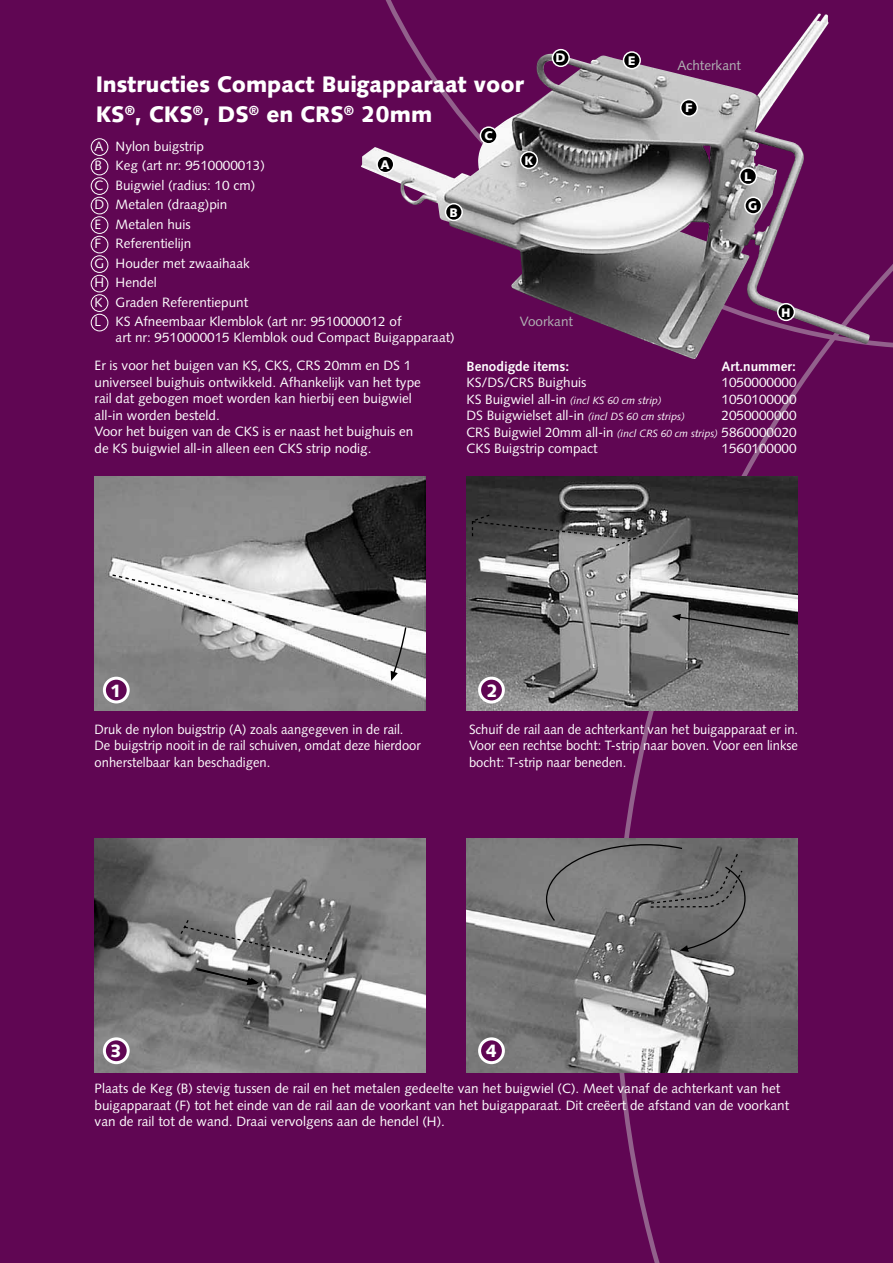
<style>
.page{position:relative;width:893px;height:1263px;background:#600653}
.page>*{position:absolute;margin:0;border:0;box-sizing:border-box;transform-origin:0 0}
.t1{font:900 22.5px/30px "Syntax";color:#fff}
.t2{font:900 17.85px "Syntax";color:#fff}
.t3{font:13.5px/19.5px "Syntax";color:#fff}
.t4{font:13.5px/16.5px "Syntax";color:#fff;scale:.96 1}
.t5{font:700 13.5px "Syntax";color:#fff}
.t6{font:13.5px "Syntax";color:#b1b3b4}
.t7{font:900 12.45px "Syntax";color:#fff}
.t8{font:italic 10.5px "Syntax";color:#fff}
.s1{font-style:normal;font-size:13.5px}
.s2{font-style:italic;font-size:10.5px}
</style>
<div class="page">
<svg style="left:613px;top:359px;width:208px;height:904px"></svg>
<img style="left:361px;top:14px;width:509px;height:345px">
<div style="left:623px;top:52px;width:17px;height:17px;background:#000;border-radius:50%"></div>
<div style="left:623px;top:51px;width:18px;height:18px;border:2px solid #fff;border-radius:50%"></div>
<div style="left:552px;top:50px;width:17px;height:16px;background:#000;border-radius:50%"></div>
<div style="left:552px;top:49px;width:18px;height:18px;border:2px solid #fff;border-radius:50%"></div>
<div style="left:480px;top:127px;width:17px;height:17px;background:#000;border-radius:50%"></div>
<div style="left:480px;top:126px;width:18px;height:19px;border:2px solid #fff;border-radius:50%"></div>
<div style="left:521px;top:152px;width:16px;height:16px;background:#000;border-radius:50%"></div>
<div style="left:520px;top:151px;width:18px;height:18px;border:2px solid #fff;border-radius:50%"></div>
<div style="left:681px;top:100px;width:16px;height:16px;background:#000;border-radius:50%"></div>
<div style="left:680px;top:99px;width:18px;height:18px;border:2px solid #fff;border-radius:50%"></div>
<div style="left:740px;top:168px;width:16px;height:17px;background:#000;border-radius:50%"></div>
<div style="left:739px;top:167px;width:18px;height:18px;border:2px solid #fff;border-radius:50%"></div>
<div style="left:745px;top:197px;width:16px;height:17px;background:#000;border-radius:50%"></div>
<div style="left:744px;top:197px;width:18px;height:18px;border:2px solid #fff;border-radius:50%"></div>
<div style="left:778px;top:304px;width:16px;height:16px;background:#000;border-radius:50%"></div>
<div style="left:777px;top:303px;width:18px;height:18px;border:2px solid #fff;border-radius:50%"></div>
<div style="left:377px;top:156px;width:17px;height:17px;background:#000;border-radius:50%"></div>
<div style="left:376px;top:155px;width:18px;height:18px;border:2px solid #fff;border-radius:50%"></div>
<div style="left:446px;top:204px;width:16px;height:16px;background:#000;border-radius:50%"></div>
<div style="left:445px;top:203px;width:18px;height:18px;border:2px solid #fff;border-radius:50%"></div>
<img style="left:466px;top:838px;width:331px;height:234px">
<img style="left:95px;top:838px;width:331px;height:234px">
<img style="left:95px;top:477px;width:331px;height:234px">
<img style="left:466px;top:477px;width:331px;height:234px">
<div style="left:91px;top:138px;width:17px;height:18px;border:1px solid #fff;border-radius:50%"></div>
<div style="left:91px;top:158px;width:17px;height:17px;border:1px solid #fff;border-radius:50%"></div>
<div style="left:91px;top:177px;width:17px;height:18px;border:1px solid #fff;border-radius:50%"></div>
<div style="left:91px;top:197px;width:17px;height:17px;border:1px solid #fff;border-radius:50%"></div>
<div style="left:91px;top:216px;width:17px;height:18px;border:1px solid #fff;border-radius:50%"></div>
<div style="left:91px;top:236px;width:17px;height:17px;border:1px solid #fff;border-radius:50%"></div>
<div style="left:91px;top:255px;width:17px;height:18px;border:1px solid #fff;border-radius:50%"></div>
<div style="left:91px;top:275px;width:17px;height:17px;border:1px solid #fff;border-radius:50%"></div>
<div style="left:91px;top:294px;width:17px;height:18px;border:1px solid #fff;border-radius:50%"></div>
<div style="left:91px;top:314px;width:17px;height:17px;border:1px solid #fff;border-radius:50%"></div>
<div style="left:104px;top:678px;width:24px;height:24px;background:#600653;border-radius:50%"></div>
<div style="left:103px;top:677px;width:27px;height:26px;border:3px solid #fff;border-radius:50%"></div>
<div style="left:104px;top:1039px;width:24px;height:24px;background:#600653;border-radius:50%"></div>
<div style="left:103px;top:1037px;width:27px;height:27px;border:3px solid #fff;border-radius:50%"></div>
<div style="left:480px;top:678px;width:23px;height:24px;background:#600653;border-radius:50%"></div>
<div style="left:478px;top:677px;width:27px;height:26px;border:3px solid #fff;border-radius:50%"></div>
<div style="left:480px;top:1039px;width:23px;height:24px;background:#600653;border-radius:50%"></div>
<div style="left:478px;top:1037px;width:27px;height:27px;border:3px solid #fff;border-radius:50%"></div>
<svg style="left:391px;top:626px;width:16px;height:55px"></svg>
<svg style="left:111px;top:573px;width:124px;height:31px;background:#cecece"></svg>
<svg style="left:672px;top:614px;width:119px;height:21px;background:#5c5c5c"></svg>
<svg style="left:471px;top:514px;width:179px;height:33px;background:#565656"></svg>
<svg style="left:180px;top:917px;width:153px;height:68px;background:#848484"></svg>
<svg style="left:545px;top:843px;width:201px;height:109px;background:#757575"></svg>
<p class="t7" style="left:556px;top:51px;width:12px">D</p>
<p class="t7" style="left:628px;top:53px;width:9px">E</p>
<p class="t6" style="left:677px;top:58px;width:65px">Achterkant</p>
<h1 class="t1" style="left:96px;top:69px;width:430px">Instructies Compact Buigapparaat voor<br>KS<sup>®</sup>, CKS<sup>®</sup>, DS<sup>®</sup> en CRS<sup>®</sup> 20mm</h1>
<p class="t3" style="left:95px;top:136px;width:308px">A Nylon buigstrip<br>B Keg (art nr: 9510000013)<br>C Buigwiel (radius: 10 cm)<br>D Metalen (draag)pin<br>E Metalen huis<br>F Referentielijn<br>G Houder met zwaaihaak<br>H Hendel<br>K Graden Referentiepunt<br>L KS Afneembaar Klemblok (art nr: 9510000012 of</p>
<p class="t3" style="left:95px;top:324px;width:362px;line-height:27.9px;text-indent:21px">art nr: 9510000015 Klemblok oud Compact Buigapparaat)<br>Er is voor het buigen van KS, CKS, CRS 20mm en DS 1</p>
<p class="t3" style="left:95px;top:374px;width:328px;line-height:16.5px">universeel buighuis ontwikkeld. Afhankelijk van het type rail dat gebogen moet worden kan hierbij een buigwiel all-in worden besteld.<br>Voor het buigen van de CKS is er naast het buighuis en de KS buigwiel all-in alleen een CKS strip nodig.</p>
<p class="t7" style="left:685px;top:101px;width:9px">F</p>
<p class="t7" style="left:484px;top:128px;width:10px">C</p>
<p class="t7" style="left:524px;top:153px;width:10px">K</p>
<p class="t7" style="left:381px;top:157px;width:11px">A</p>
<p class="t7" style="left:744px;top:169px;width:9px">L</p>
<p class="t7" style="left:748px;top:198px;width:11px">G</p>
<p class="t7" style="left:449px;top:205px;width:10px">B</p>
<p class="t7" style="left:781px;top:305px;width:11px">H</p>
<p class="t6" style="left:520px;top:313px;width:55px">Voorkant</p>
<p class="t5" style="left:466px;top:358px;width:104px">Benodigde items:</p>
<p class="t5" style="left:721px;top:358px;width:76px">Art.nummer:</p>
<p class="t3" style="left:466px;top:373px;width:122px">KS/DS/CRS Buighuis</p>
<p class="t3" style="left:721px;top:373px;width:77px">1050000000</p>
<p class="t8" style="left:466px;top:394px;width:197px"><span class="s1">KS Buigwiel all-in</span> (incl KS 60 cm strip)</p>
<p class="t3" style="left:721px;top:389px;width:77px">1050100000</p>
<p class="t3" style="left:466px;top:406px;width:220px">DS Buigwielset all-in <span class="s2">(incl DS 60 cm strips)</span></p>
<p class="t3" style="left:466px;top:407px;width:332px;line-height:16.5px;text-align:justify;text-indent:255px">2050000000<br>CRS Buigwiel 20mm all-in <span class="s2">(incl CRS 60 cm strips)</span> 5860000020<br>CKS Buigstrip compact</p>
<p class="t3" style="left:721px;top:439px;width:77px">1560100000</p>
<h2 class="t2" style="left:110px;top:680px;width:13px">1</h2>
<p class="t4" style="left:95px;top:721px;width:341px">Druk de nylon buigstrip (A) zoals aangegeven in de rail.<br>De buigstrip nooit in de rail schuiven, omdat deze hierdoor onherstelbaar kan beschadigen.</p>
<h2 class="t2" style="left:486px;top:680px;width:13px">2</h2>
<p class="t4" style="left:469px;top:721px;width:344px;text-align:justify">Schuif de rail aan de achterkant van het buigapparaat er in.<br>Voor een rechtse bocht: T-strip naar boven. Voor een linkse bocht: T-strip naar beneden.</p>
<h2 class="t2" style="left:110px;top:1040px;width:13px">3</h2>
<h2 class="t2" style="left:485px;top:1040px;width:13px">4</h2>
<p class="t3" style="left:95px;top:1080px;width:696px;line-height:16.5px">Plaats de Keg (B) stevig tussen de rail en het metalen gedeelte van het buigwiel (C). Meet vanaf de achterkant van het buigapparaat (F) tot het einde van de rail aan de voorkant van het buigapparaat. Dit creëert de afstand van de voorkant van de rail tot de wand. Draai vervolgens aan de hendel (H).</p>
</div>
